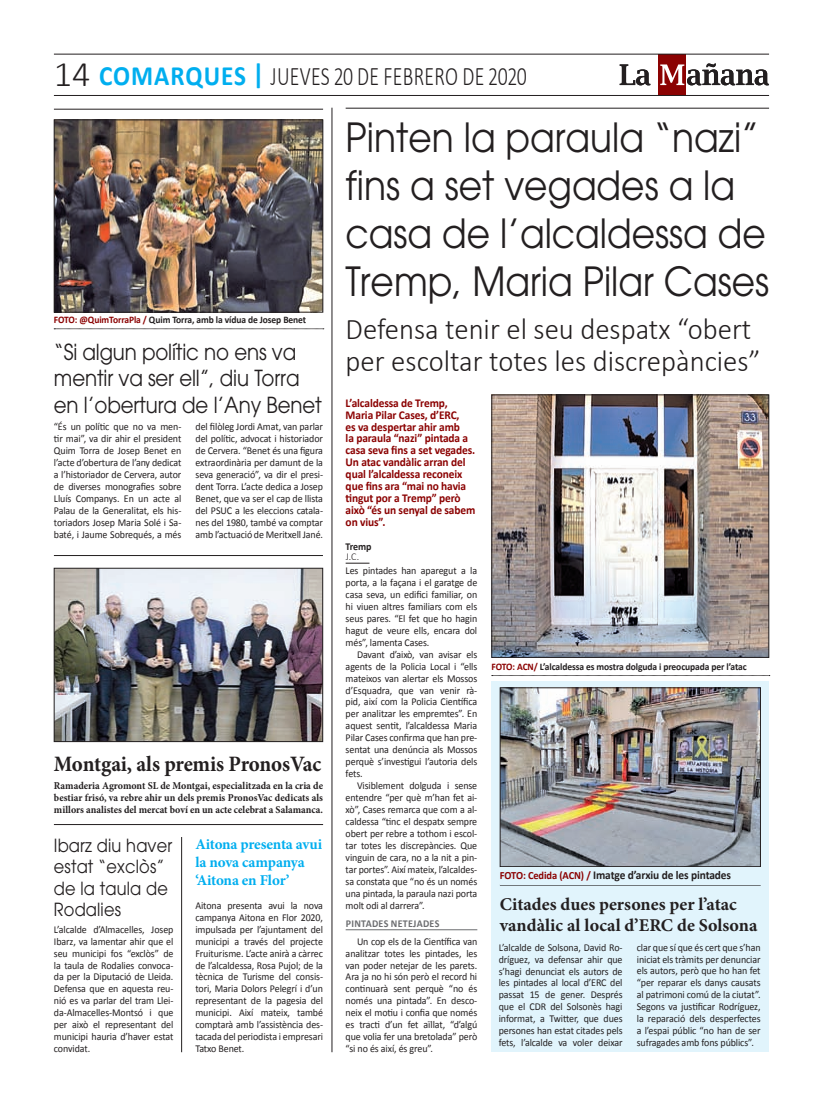
<style>
.page{position:relative;width:823px;height:1106px;background:#fff}
.page>*{position:absolute;margin:0;border:0;box-sizing:border-box;transform-origin:0 0}
.t1{font:40px/48px "Avant Garde";color:#231f20;scale:.9 1}
.t2{font:300 30px/32px "Calibri";color:#231f20;scale:.96 1}
.t3{font:300 26.8px "Calibri";letter-spacing:.015em;color:#231f20;scale:.74 1}
.t4{font:22px/26.4px "Avant Garde";letter-spacing:-.01em;color:#231f20;scale:.9 1}
.t5{font:700 22px "Minion Pro";letter-spacing:-.01em;color:#231f20;scale:.95 1}
.t6{font:700 18px/21.6px "Minion Pro";color:#231f20}
.t7{font:18px/21.6px "Avant Garde";letter-spacing:.01em;color:#231f20;scale:.9 1}
.t8{font:700 15px/17.9px "Minion Pro";letter-spacing:-.015em;color:#00aeef}
.t9{font:700 12px/12px "Calibri";letter-spacing:-.01em;color:#8b0202;scale:.95 1}
.t10{font:700 12px "Calibri";letter-spacing:-.01em;color:#231f20;scale:.95 1}
.t11{font:10.5px/12px "Calibri";letter-spacing:-.01em;color:#231f20;text-align:justify;scale:.95 1}
.t12{font:700 10.5px/11.9px "Minion Pro";color:#231f20;text-align:justify;scale:.95 1}
.t13{font:700 10.5px/10px "Calibri";letter-spacing:-.015em;color:#231f20;scale:.95 1}
.t14{font:700 10px "Calibri";letter-spacing:-.01em;color:#231f20;scale:.95 1}
.s1{font-size:36px}
.s2{font-weight:700;font-size:28px;color:#00aeef}
.s3{font-weight:300}
.s4{font-weight:700;color:#6c6d70}
.s5{color:#8b0202}
.s6{font-size:11px;color:#8b0202}
</style>
<div class="page">
<div style="left:658px;top:54px;width:27px;height:41px;background:#8b0202"></div>
<svg style="left:660px;top:63px;width:108px;height:22px"></svg>
<svg style="left:619px;top:64px;width:31px;height:21px"></svg>
<hr style="left:54px;top:54px;width:714px;height:1px;background:#231f20">
<hr style="left:54px;top:95px;width:714px;height:1px;background:#231f20">
<svg style="left:345px;top:563px;width:24px;height:1px"></svg>
<hr style="left:345px;top:929px;width:132px;height:1px;background:#6c6d70">
<hr style="left:345px;top:108px;width:423px;height:1px;background:#231f20">
<svg style="left:491px;top:675px;width:278px;height:1px"></svg>
<img style="left:493px;top:396px;width:273px;height:259px">
<div style="left:491px;top:394px;width:277px;height:263px;border:1px solid #231f20"></div>
<hr style="left:331px;top:108px;width:1px;height:944px;background:#231f20">
<hr style="left:54px;top:109px;width:269px;height:1px;background:#231f20">
<svg style="left:54px;top:328px;width:269px;height:1px"></svg>
<img style="left:56px;top:122px;width:265px;height:188px">
<div style="left:54px;top:120px;width:269px;height:192px;border:1px solid #231f20"></div>
<div style="left:491px;top:681px;width:277px;height:371px;background:#e1f4fc"></div>
<img style="left:501px;top:689px;width:257px;height:176px">
<div style="left:499px;top:687px;width:261px;height:180px;border:1px solid #231f20"></div>
<hr style="left:499px;top:884px;width:261px;height:1px;background:#231f20">
<hr style="left:54px;top:824px;width:269px;height:1px;background:#231f20">
<hr style="left:181px;top:837px;width:1px;height:215px;background:#231f20">
<img style="left:56px;top:570px;width:265px;height:170px">
<div style="left:54px;top:568px;width:269px;height:174px;border:1px solid #231f20"></div>
<hr style="left:54px;top:555px;width:269px;height:1px;background:#231f20">
<p class="t3" style="left:54px;top:60px;width:640px"><span class="s1">14</span> <span class="s2">COMARQUES |</span> JUEVES 20 DE FEBRERO DE 2020</p>
<p class="t1" style="left:345px;top:113px;width:471px">Pinten la paraula “nazi” fins a set vegades a la casa de l’alcaldessa de<br>Tremp, Maria Pilar Cases</p>
<p class="t2" style="left:345px;top:312px;width:433px">Defensa tenir el seu despatx “obert per escoltar totes les discrepàncies”</p>
<p class="t9" style="left:345px;top:396px;width:138px">L’alcaldessa de Tremp,<br>Maria Pilar Cases, d’ERC,<br>es va despertar ahir amb<br>la paraula “nazi” pintada a casa seva fins a set vegades.<br>Un atac vandàlic arran del qual l’alcaldessa reconeix que fins ara “mai no havia tingut por a Tremp” però això “és un senyal de sabem on vius”.</p>
<p class="t13" style="left:345px;top:541px;width:29px">Tremp<br><span class="s3">J.C.</span></p>
<p class="t11" style="left:345px;top:564px;width:140px">Les pintades han aparegut a la</p>
<p class="t11" style="left:345px;top:576px;width:140px">porta, a la façana i el garatge de</p>
<p class="t11" style="left:345px;top:588px;width:140px">casa seva, un edifici familiar, on</p>
<p class="t11" style="left:345px;top:600px;width:140px">hi viuen altres familiars com els</p>
<p class="t11" style="left:345px;top:612px;width:140px">seus pares. “El fet que ho hagin</p>
<p class="t11" style="left:345px;top:624px;width:140px">hagut de veure ells, encara dol</p>
<p class="t11" style="left:345px;top:636px;width:90px">més”, lamenta Cases.</p>
<p class="t11" style="left:357px;top:648px;width:128px">Davant d’això, van avisar els</p>
<p class="t11" style="left:345px;top:660px;width:140px">agents de la Policia Local i “ells</p>
<p class="t11" style="left:345px;top:672px;width:140px">mateixos van alertar els Mossos</p>
<p class="t11" style="left:345px;top:684px;width:140px">d’Esquadra, que van venir rà-</p>
<p class="t11" style="left:345px;top:696px;width:140px">pid, així com la Policia Científica</p>
<p class="t11" style="left:345px;top:708px;width:140px">per analitzar les empremtes”. En</p>
<p class="t11" style="left:345px;top:720px;width:140px">aquest sentit, l’alcaldessa Maria</p>
<p class="t11" style="left:345px;top:732px;width:140px">Pilar Cases confirma que han pre-</p>
<p class="t11" style="left:345px;top:744px;width:140px">sentat una denúncia als Mossos</p>
<p class="t11" style="left:345px;top:755px;width:140px">perquè s’investigui l’autoria dels</p>
<p class="t11" style="left:345px;top:767px;width:19px">fets.</p>
<p class="t11" style="left:357px;top:779px;width:128px">Visiblement dolguda i sense</p>
<p class="t11" style="left:345px;top:791px;width:140px">entendre “per què m’han fet ai-</p>
<p class="t11" style="left:345px;top:803px;width:140px">xò”, Cases remarca que com a al-</p>
<p class="t11" style="left:345px;top:815px;width:140px">caldessa “tinc el despatx sempre</p>
<p class="t11" style="left:345px;top:827px;width:140px">obert per rebre a tothom i escol-</p>
<p class="t11" style="left:345px;top:839px;width:140px">tar totes les discrepàncies. Que</p>
<p class="t11" style="left:345px;top:851px;width:140px">vinguin de cara, no a la nit a pin-</p>
<p class="t11" style="left:345px;top:863px;width:140px">tar portes”. Així mateix, l’alcaldes-</p>
<p class="t11" style="left:345px;top:875px;width:140px">sa constata que “no és un només</p>
<p class="t11" style="left:345px;top:887px;width:140px">una pintada, la paraula nazi porta</p>
<p class="t11" style="left:345px;top:899px;width:85px">molt odi al darrera”.</p>
<p class="t11" style="left:357px;top:914px;width:128px;line-height:17.9px;text-indent:-11px"><span class="s4">PINTADES NETEJADES<br></span>Un cop els de la Científica van</p>
<p class="t11" style="left:345px;top:947px;width:140px">analitzar totes les pintades, les van poder netejar de les parets.<br>Ara ja no hi són però el record hi continuarà sent perquè “no és només una pintada”. En desco&shy;neix el motiu i confia que només es tracti d’un fet aïllat, “d’algú que volia fer una bretolada” però “si no és així, és greu”.</p>
<p class="t14" style="left:54px;top:313px;width:267px"><span class="s5">FOTO: @QuimTorraPla /</span> Quim Torra, amb la vídua de Josep Benet</p>
<p class="t4" style="left:54px;top:338px;width:299px">“Si algun polític no ens va mentir va ser ell”, diu Torra en l’obertura de l’Any Benet</p>
<p class="t11" style="left:54px;top:421px;width:136px">“És un polític que no va men&shy;tir mai”, va dir ahir el president Quim Torra de Josep Benet en l’acte d’obertura de l’any dedicat a l’historiador de Cervera, autor de diverses monografies sobre Lluís Companys. En un acte al Palau de la Generalitat, els his&shy;toriadors Josep Maria Solé i Sa&shy;baté, i Jaume Sobrequés, a més</p>
<p class="t11" style="left:195px;top:421px;width:136px">del filòleg Jordi Amat, van parlar del polític, advocat i historiador de Cervera. “Benet és una figura extraordinària per damunt de la seva generació”, va dir el presi&shy;dent Torra. L’acte dedica a Josep Benet, que va ser el cap de llista del PSUC a les eleccions catala&shy;nes del 1980, també va comptar amb l’actuació de Meritxell Jané.</p>
<p class="t14" style="left:491px;top:660px;width:270px"><span class="s5">FOTO: ACN/</span> L’alcaldessa es mostra dolguda i preocupada per l’atac</p>
<p class="t5" style="left:54px;top:748px;width:283px">Montgai, als premis PronosVac</p>
<p class="t12" style="left:54px;top:779px;width:285px">Ramaderia Agromont SL de Montgai, especialitzada en la cria de bestiar frisó, va rebre ahir un dels premis PronosVac dedicats als millors analistes del mercat boví en un acte celebrat a Salamanca.</p>
<p class="t7" style="left:54px;top:834px;width:133px">Ibarz diu haver estat “exclòs” de la taula de<br>Rodalies</p>
<p class="t11" style="left:54px;top:923px;width:127px">L’alcalde d’Almacelles, Josep Ibarz, va lamentar ahir que el seu municipi fos “exclòs” de la taula de Rodalies convoca&shy;da per la Diputació de Lleida.<br>Defensa que en aquesta reu&shy;nió es va parlar del tram Llei&shy;da-Almacelles-Montsó i que per això el representant del municipi hauria d’haver estat convidat.</p>
<p class="t8" style="left:195px;top:835px;width:128px">Aitona presenta avui la nova campanya ‘Aitona en Flor’</p>
<p class="t10" style="left:499px;top:867px;width:245px"><span class="s6">FOTO: Cedida (ACN) /</span> Imatge d’arxiu de les pintades</p>
<p class="t6" style="left:499px;top:893px;width:259px">Citades dues persones per l’atac vandàlic al local d’ERC de Solsona</p>
<p class="t11" style="left:195px;top:899px;width:136px">Aitona presenta avui la nova campanya Aitona en Flor 2020, impulsada per l’ajuntament del municipi a través del projecte Fruiturisme. L’acte anirà a càrrec de l’alcaldessa, Rosa Pujol; de la tècnica de Turisme del consis&shy;tori, Maria Dolors Pelegrí i d’un representant de la pagesia del municipi. Així mateix, també comptarà amb l’assistència des&shy;tacada del periodista i empresari Tatxo Benet.</p>
<p class="t11" style="left:498px;top:941px;width:132px">L’alcalde de Solsona, David Ro&shy;dríguez, va defensar ahir que s’hagi denunciat els autors de les pintades al local d’ERC del passat 15 de gener. Després que el CDR del Solsonès hagi informat, a Twitter, que dues persones han estat citades pels fets, l’alcalde va voler deixar</p>
<p class="t11" style="left:636px;top:941px;width:132px">clar que sí que és cert que s’han iniciat els tràmits per denunciar els autors, però que ho han fet “per reparar els danys causats al patrimoni comú de la ciutat”.<br>Segons va justificar Rodríguez, la reparació dels desperfectes a l’espai públic “no han de ser sufragades amb fons públics”.</p>
</div>
